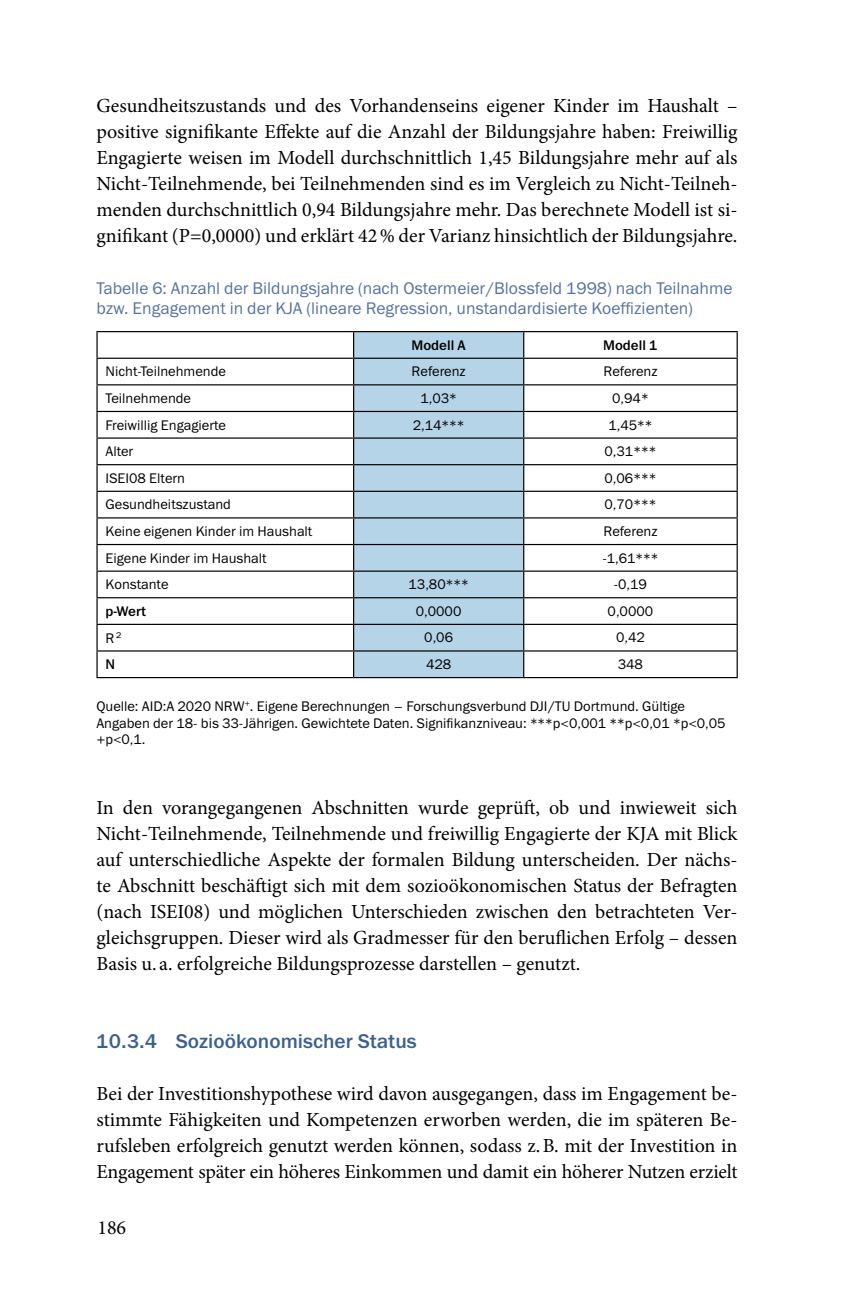
<style>
.page{position:relative;width:851px;height:1304px;background:#fff}
.page>*{position:absolute;margin:0;border:0;box-sizing:border-box;transform-origin:0 0}
.GT_stumpf_LZ_vor{font:20px/26px "Minion Pro";color:#000;text-align:justify}
.GT_stumpf{font:20px/26px "Minion Pro";letter-spacing:-.01em;color:#000;text-align:justify}
.U3_subhead1{font:20px "Franklin Gothic Medium ITC";color:#3a6092}
.TU{font:17px/20.4px "Franklin Gothic Book ITC";color:#5773a1}
.BU_Quelle_Copyright{font:14px/16.8px "Franklin Gothic Book ITC";color:#000}
.Tab_GT_links{font:14px "Franklin Gothic Book ITC";color:#000}
.Tab_GT_zentriert{font:14px "Franklin Gothic Book ITC";color:#000}
.Tab_Kopf_zentriert{font:14px "Franklin Gothic Medium ITC";color:#000}
.Tab_GT_links-2{font:14px "Franklin Gothic Medium ITC";color:#000}
</style>
<div class="page">
<svg style="left:354px;top:332px;width:169px;height:345px;background:#b0cde1"></svg>
<hr style="left:96px;top:331px;width:257px;height:1px;background:#000">
<hr style="left:96px;top:332px;width:2px;height:26px;background:#000">
<hr style="left:96px;top:358px;width:257px;height:1px;background:#000">
<hr style="left:96px;top:359px;width:2px;height:25px;background:#000">
<hr style="left:96px;top:384px;width:257px;height:1px;background:#000">
<hr style="left:96px;top:385px;width:2px;height:26px;background:#000">
<hr style="left:353px;top:384px;width:170px;height:1px;background:#000">
<hr style="left:523px;top:384px;width:214px;height:1px;background:#000">
<hr style="left:96px;top:411px;width:257px;height:1px;background:#000">
<hr style="left:96px;top:412px;width:2px;height:25px;background:#000">
<hr style="left:353px;top:411px;width:170px;height:1px;background:#000">
<hr style="left:523px;top:411px;width:214px;height:1px;background:#000">
<hr style="left:96px;top:437px;width:257px;height:2px;background:#000">
<hr style="left:96px;top:439px;width:2px;height:25px;background:#000">
<hr style="left:353px;top:437px;width:170px;height:2px;background:#000">
<hr style="left:523px;top:437px;width:214px;height:2px;background:#000">
<hr style="left:96px;top:464px;width:257px;height:1px;background:#000">
<hr style="left:96px;top:465px;width:2px;height:26px;background:#000">
<hr style="left:353px;top:464px;width:170px;height:1px;background:#000">
<hr style="left:523px;top:464px;width:214px;height:1px;background:#000">
<hr style="left:96px;top:491px;width:257px;height:1px;background:#000">
<hr style="left:96px;top:492px;width:2px;height:25px;background:#000">
<hr style="left:353px;top:491px;width:170px;height:1px;background:#000">
<hr style="left:523px;top:491px;width:214px;height:1px;background:#000">
<hr style="left:96px;top:517px;width:257px;height:1px;background:#000">
<hr style="left:96px;top:518px;width:2px;height:26px;background:#000">
<hr style="left:353px;top:517px;width:170px;height:1px;background:#000">
<hr style="left:523px;top:517px;width:214px;height:1px;background:#000">
<hr style="left:96px;top:544px;width:257px;height:1px;background:#000">
<hr style="left:96px;top:545px;width:2px;height:26px;background:#000">
<hr style="left:353px;top:544px;width:170px;height:1px;background:#000">
<hr style="left:523px;top:544px;width:214px;height:1px;background:#000">
<hr style="left:96px;top:571px;width:257px;height:1px;background:#000">
<hr style="left:96px;top:572px;width:2px;height:25px;background:#000">
<hr style="left:353px;top:571px;width:170px;height:1px;background:#000">
<hr style="left:523px;top:571px;width:214px;height:1px;background:#000">
<hr style="left:96px;top:597px;width:257px;height:1px;background:#000">
<hr style="left:96px;top:598px;width:2px;height:26px;background:#000">
<hr style="left:353px;top:597px;width:170px;height:1px;background:#000">
<hr style="left:523px;top:597px;width:214px;height:1px;background:#000">
<hr style="left:96px;top:624px;width:257px;height:1px;background:#000">
<hr style="left:96px;top:625px;width:2px;height:25px;background:#000">
<hr style="left:353px;top:624px;width:170px;height:1px;background:#000">
<hr style="left:523px;top:624px;width:214px;height:1px;background:#000">
<hr style="left:96px;top:650px;width:257px;height:2px;background:#000">
<hr style="left:96px;top:652px;width:2px;height:25px;background:#000">
<hr style="left:353px;top:650px;width:170px;height:2px;background:#000">
<hr style="left:523px;top:650px;width:214px;height:2px;background:#000">
<hr style="left:96px;top:677px;width:257px;height:1px;background:#000">
<hr style="left:523px;top:677px;width:214px;height:1px;background:#000">
<hr style="left:523px;top:331px;width:214px;height:1px;background:#000">
<svg style="left:736px;top:332px;width:1px;height:345px"></svg>
<hr style="left:353px;top:358px;width:170px;height:1px;background:#000">
<hr style="left:523px;top:358px;width:214px;height:1px;background:#000">
<hr style="left:353px;top:331px;width:170px;height:1px;background:#000">
<svg style="left:353px;top:332px;width:1px;height:345px"></svg>
<svg style="left:523px;top:332px;width:1px;height:345px"></svg>
<hr style="left:353px;top:677px;width:170px;height:1px;background:#000">
<p class="GT_stumpf_LZ_vor" style="left:96px;top:92px;width:642px">Gesundheitszustands und des Vorhandenseins eigener Kinder im Haushalt – positive signifikante Effekte auf die Anzahl der Bildungsjahre haben: Freiwillig Engagierte weisen im Modell durchschnittlich 1,45 Bildungsjahre mehr auf als Nicht-Teilnehmende, bei Teilnehmenden sind es im Vergleich zu Nicht-Teilneh&shy;menden durchschnittlich 0,94 Bildungsjahre mehr. Das berechnete Modell ist si&shy;gnifikant (P=0,0000) und erklärt 42% der Varianz hinsichtlich der Bildungsjahre.</p>
<p class="TU" style="left:96px;top:277px;width:637px">Tabelle 6: Anzahl der Bildungsjahre (nach Ostermeier/Blossfeld 1998) nach Teilnahme bzw. Engagement in der KJA (lineare Regression, unstandardisierte Koeffizienten)</p>
<p class="Tab_Kopf_zentriert" style="left:411px;top:336px;width:56px">Modell A</p>
<p class="Tab_Kopf_zentriert" style="left:603px;top:336px;width:56px">Modell 1</p>
<p class="Tab_GT_links" style="left:105px;top:362px;width:122px">Nicht-Teilnehmende</p>
<p class="Tab_GT_zentriert" style="left:411px;top:362px;width:56px">Referenz</p>
<p class="Tab_GT_zentriert" style="left:603px;top:362px;width:56px">Referenz</p>
<p class="Tab_GT_links" style="left:105px;top:389px;width:87px">Teilnehmende</p>
<p class="Tab_GT_zentriert" style="left:420px;top:389px;width:38px">1,03*</p>
<p class="Tab_GT_zentriert" style="left:612px;top:389px;width:38px">0,94*</p>
<p class="Tab_GT_links" style="left:105px;top:416px;width:122px">Freiwillig Engagierte</p>
<p class="Tab_GT_zentriert" style="left:412px;top:416px;width:53px">2,14***</p>
<p class="Tab_GT_zentriert" style="left:608px;top:416px;width:46px">1,45**</p>
<p class="Tab_GT_links" style="left:105px;top:442px;width:29px">Alter</p>
<p class="Tab_GT_zentriert" style="left:604px;top:442px;width:53px">0,31***</p>
<p class="Tab_GT_links" style="left:105px;top:469px;width:81px">ISEI08 Eltern</p>
<p class="Tab_GT_zentriert" style="left:604px;top:469px;width:53px">0,06***</p>
<p class="Tab_GT_links" style="left:105px;top:496px;width:127px">Gesundheitszustand</p>
<p class="Tab_GT_zentriert" style="left:604px;top:496px;width:53px">0,70***</p>
<p class="Tab_GT_links" style="left:105px;top:522px;width:208px">Keine eigenen Kinder im Haushalt</p>
<p class="Tab_GT_zentriert" style="left:603px;top:522px;width:56px">Referenz</p>
<p class="Tab_GT_links" style="left:105px;top:549px;width:163px">Eigene Kinder im Haushalt</p>
<p class="Tab_GT_zentriert" style="left:602px;top:549px;width:58px">-1,61***</p>
<p class="Tab_GT_links" style="left:105px;top:575px;width:64px">Konstante</p>
<p class="Tab_GT_zentriert" style="left:408px;top:575px;width:62px">13,80***</p>
<p class="Tab_GT_zentriert" style="left:613px;top:575px;width:35px">-0,19</p>
<p class="Tab_GT_links-2" style="left:105px;top:603px;width:42px">p-Wert</p>
<p class="Tab_GT_zentriert" style="left:416px;top:602px;width:47px">0,0000</p>
<p class="Tab_GT_zentriert" style="left:607px;top:602px;width:47px">0,0000</p>
<p class="Tab_GT_links" style="left:105px;top:629px;width:17px">R²</p>
<p class="Tab_GT_zentriert" style="left:424px;top:629px;width:30px">0,06</p>
<p class="Tab_GT_zentriert" style="left:616px;top:629px;width:30px">0,42</p>
<p class="Tab_GT_links-2" style="left:105px;top:656px;width:11px">N</p>
<p class="Tab_GT_zentriert" style="left:426px;top:655px;width:27px">428</p>
<p class="Tab_GT_zentriert" style="left:617px;top:655px;width:27px">348</p>
<p class="BU_Quelle_Copyright" style="left:96px;top:697px;width:630px">Quelle: AID:A 2020 NRW<sup>+</sup>. Eigene Berechnungen – Forschungsverbund DJI/TU Dortmund. Gültige<br>Angaben der 18- bis 33-Jährigen. Gewichtete Daten. Signifikanzniveau: ***p&lt;0,001 **p&lt;0,01 *p&lt;0,05 +p&lt;0,1.</p>
<p class="GT_stumpf_LZ_vor" style="left:96px;top:794px;width:642px">In den vorangegangenen Abschnitten wurde geprüft, ob und inwieweit sich Nicht-Teilnehmende, Teilnehmende und freiwillig Engagierte der KJA mit Blick auf unterschiedliche Aspekte der formalen Bildung unterscheiden. Der nächs&shy;te Abschnitt beschäftigt sich mit dem sozioökonomischen Status der Befragten (nach ISEI08) und möglichen Unterschieden zwischen den betrachteten Ver&shy;gleichsgruppen. Dieser wird als Gradmesser für den beruflichen Erfolg – dessen Basis u. a. erfolgreiche Bildungsprozesse darstellen – genutzt.</p>
<p class="U3_subhead1" style="left:96px;top:1029px;width:322px">10.3.4 Sozioökonomischer Status</p>
<p class="GT_stumpf" style="left:96px;top:1080px;width:642px">Bei der Investitionshypothese wird davon ausgegangen, dass im Engagement be&shy;stimmte Fähigkeiten und Kompetenzen erworben werden, die im späteren Be&shy;rufsleben erfolgreich genutzt werden können, sodass z.B. mit der Investition in Engagement später ein höheres Einkommen und damit ein höherer Nutzen erzielt</p>
<p class="GT_stumpf_LZ_vor" style="left:97px;top:1215px;width:30px">186</p>
</div>
